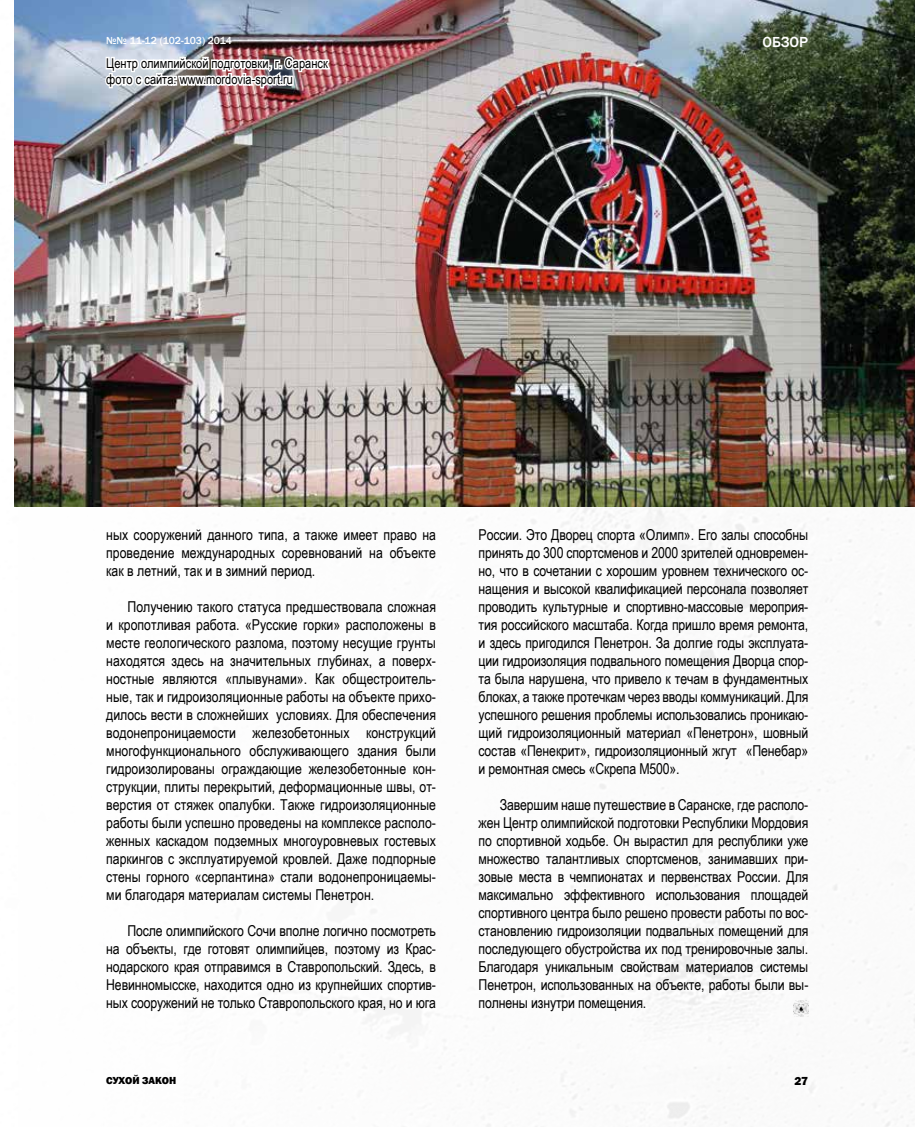
<style>
.page{position:relative;width:915px;height:1127px;background:#fff}
.page>*{position:absolute;margin:0;border:0;box-sizing:border-box;transform-origin:0 0}
.t1{font:15px/18px "Arial Narrow";letter-spacing:-.01em;color:#000;text-align:justify}
.t2{font:500 15px "Franklin Gothic";color:#fff}
.t3{font:13.5px/16.2px "Arial Narrow";color:#000}
.t4{font:800 12px "Franklin Gothic";color:#000}
.t5{font:500 10.5px "Franklin Gothic";color:#fff}
.t6{font:800 10.5px "Franklin Gothic";color:#000}
</style>
<div class="page">
<img style="left:14px;top:506px;width:900px;height:621px">
<img style="left:14px;top:0;width:900px;height:506px">
<img style="left:793px;top:1000px;width:15px;height:17px">
<img style="left:103px;top:40px;width:230px;height:57px">
<p class="t5" style="left:106px;top:34px;width:127px">№№ 11-12 (102-103) 2014</p>
<p class="t2" style="left:762px;top:33px;width:47px">ОБЗОР</p>
<p class="t3" style="left:106px;top:55px;width:223px">Центр олимпийской подготовки, г. Саранск фото с сайта: www.mordovia-sport.ru</p>
<p class="t1" style="left:106px;top:525px;width:331px">ных сооружений данного типа, а также имеет право на проведение международных соревнований на объекте как в летний, так и в зимний период.</p>
<p class="t1" style="left:106px;top:597px;width:331px;text-indent:21px">Получению такого статуса предшествовала сложная и кропотливая работа. «Русские горки» расположены в месте геологического разлома, поэтому несущие грунты находятся здесь на значительных глубинах, а поверх&shy;ностные являются «плывунами». Как общестроитель&shy;ные, так и гидроизоляционные работы на объекте прихо&shy;дилось вести в сложнейших условиях. Для обеспечения водонепроницаемости железобетонных конструкций многофункционального обслуживающего здания были гидроизолированы ограждающие железобетонные кон&shy;струкции, плиты перекрытий, деформационные швы, от&shy;верстия от стяжек опалубки. Также гидроизоляционные работы были успешно проведены на комплексе располо&shy;женных каскадом подземных многоуровневых гостевых паркингов с эксплуатируемой кровлей. Даже подпорные стены горного «серпантина» стали водонепроницаемы&shy;ми благодаря материалам системы Пенетрон.</p>
<p class="t1" style="left:106px;top:921px;width:331px;text-indent:21px">После олимпийского Сочи вполне логично посмотреть на объекты, где готовят олимпийцев, поэтому из Крас&shy;нодарского края отправимся в Ставропольский. Здесь, в Невинномысске, находится одно из крупнейших спортив&shy;ных сооружений не только Ставропольского края, но и юга</p>
<p class="t1" style="left:478px;top:525px;width:331px">России. Это Дворец спорта «Олимп». Его залы способны принять до 300 спортсменов и 2000 зрителей одновремен&shy;но, что в сочетании с хорошим уровнем технического ос&shy;нащения и высокой квалификацией персонала позволяет проводить культурные и спортивно-массовые мероприя&shy;тия российского масштаба. Когда пришло время ремонта, и здесь пригодился Пенетрон. За долгие годы эксплуата&shy;ции гидроизоляция подвального помещения Дворца спор&shy;та была нарушена, что привело к течам в фундаментных блоках, а также протечкам через вводы коммуникаций. Для успешного решения проблемы использовались проникаю&shy;щий гидроизоляционный материал «Пенетрон», шовный состав «Пенекрит», гидроизоляционный жгут «Пенебар» и ремонтная смесь «Скрепа М500».</p>
<p class="t1" style="left:478px;top:795px;width:331px;text-indent:21px">Завершим наше путешествие в Саранске, где располо&shy;жен Центр олимпийской подготовки Республики Мордовия по спортивной ходьбе. Он вырастил для республики уже множество талантливых спортсменов, занимавших при&shy;зовые места в чемпионатах и первенствах России. Для максимально эффективного использования площадей спортивного центра было решено провести работы по вос&shy;становлению гидроизоляции подвальных помещений для последующего обустройства их под тренировочные залы.<br>Благодаря уникальным свойствам материалов системы Пенетрон, использованных на объекте, работы были вы&shy;полнены изнутри помещения.</p>
<p class="t6" style="left:106px;top:1074px;width:72px">СУХОЙ ЗАКОН</p>
<p class="t4" style="left:794px;top:1073px;width:15px">27</p>
</div>
